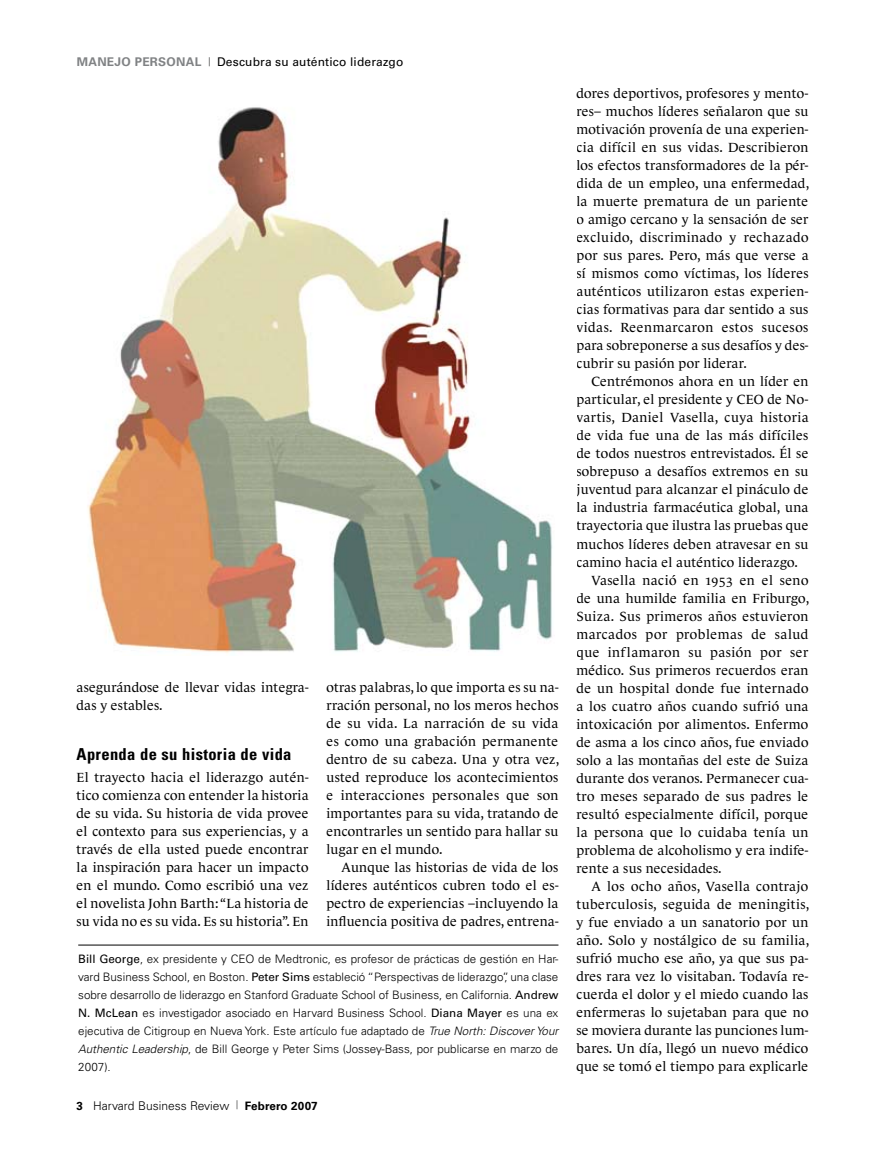
<style>
.page{position:relative;width:885px;height:1161px;background:#fff}
.page>*{position:absolute;margin:0;border:0;box-sizing:border-box;transform-origin:0 0}
.t1{font:700 condensed 16.5px "Univers";letter-spacing:.02em;color:#000}
.t2{font:13.5px/18px "Le Monde Journal Normal Os F";letter-spacing:.02em;color:#000;text-align:justify}
.t3{font:13.5px "Le Monde Journal Normal Os F";letter-spacing:.045em;color:#000}
.t4{font:13.5px "Le Monde Journal Normal Os F";letter-spacing:.04em;color:#000}
.t5{font:12px "Univers";letter-spacing:.015em;color:#000}
.t6{font:300 12px "Univers";color:#000}
.t7{font:300 11.7px/18px "Univers";color:#000;text-align:justify}
.s1{font-weight:700;color:#808284}
.s2{font-weight:300;font-stretch:condensed;font-size:9px}
.s3{font-weight:400}
.s4{font-style:italic}
.s5{font-weight:700;font-size:11.7px}
</style>
<div class="page">
<img style="left:87px;top:107px;width:466px;height:546px">
<hr style="left:78px;top:945px;width:480px;height:1px;background:#000">
<p class="t5" style="left:77px;top:55px;width:328px"><span class="s1">MANEJO PERSONAL</span> <span class="s2">|</span> Descubra su auténtico liderazgo</p>
<p class="t2" style="left:77px;top:679px;width:233px">asegurándose de llevar vidas integra&shy;das y estables.</p>
<p class="t1" style="left:77px;top:744px;width:216px">Aprenda de su historia de vida</p>
<p class="t2" style="left:77px;top:769px;width:233px">El trayecto hacia el liderazgo autén&shy;tico comienza con entender la historia de su vida. Su historia de vida provee el contexto para sus experiencias, y a través de ella usted puede encontrar la inspiración para hacer un impacto en el mundo. Como escribió una vez el novelista John Barth: “La historia de su vida no es su vida. Es su historia”. En</p>
<p class="t2" style="left:326px;top:679px;width:234px">otras palabras, lo que importa es su na&shy;rración personal, no los meros hechos de su vida. La narración de su vida es como una grabación permanente dentro de su cabeza. Una y otra vez, usted reproduce los acontecimientos e interacciones personales que son importantes para su vida, tratando de encontrarles un sentido para hallar su lugar en el mundo.</p>
<p class="t2" style="left:326px;top:859px;width:233px;text-indent:15px">Aunque las historias de vida de los líderes auténticos cubren todo el es&shy;pectro de experiencias –incluyendo la influencia positiva de padres, entrena-</p>
<p class="t7" style="left:78px;top:950px;width:481px"><span class="s3">Bill George</span>, ex presidente y CEO de Medtronic, es profesor de prácticas de gestión en Har&shy;vard Business School, en Boston. <span class="s3">Peter Sims</span> estableció “Perspectivas de liderazgo”, una clase sobre desarrollo de liderazgo en Stanford Graduate School of Business, en California. <span class="s3">Andrew N. McLean</span> es investigador asociado en Harvard Business School. <span class="s3">Diana Mayer</span> es una ex ejecutiva de Citigroup en Nueva York. Este artículo fue adaptado de <span class="s4">True North: Discover Your Authentic Leadership</span>, de Bill George y Peter Sims (Jossey-Bass, por publicarse en marzo de 2007).</p>
<p class="t6" style="left:77px;top:1098px;width:243px"><span class="s5">3</span> Harvard Business Review <sup>|</sup> <span class="s5">Febrero 2007</span></p>
<p class="t2" style="left:576px;top:85px;width:234px">dores deportivos, profesores y mento&shy;res– muchos líderes señalaron que su motivación provenía de una experien&shy;cia difícil en sus vidas. Describieron los efectos transformadores de la pér&shy;dida de un empleo, una enfermedad, la muerte prematura de un pariente o amigo cercano y la sensación de ser excluido, discriminado y rechazado por sus pares. Pero, más que verse a sí mismos como víctimas, los líderes auténticos utilizaron estas experien&shy;cias formativas para dar sentido a sus vidas. Reenmarcaron estos sucesos para sobreponerse a sus desafíos y des&shy;cubrir su pasión por liderar.</p>
<p class="t2" style="left:591px;top:373px;width:218px">Centrémonos ahora en un líder en</p>
<p class="t2" style="left:576px;top:391px;width:233px">particular, el presidente y CEO de No-</p>
<p class="t2" style="left:576px;top:409px;width:233px">vartis, Daniel Vasella, cuya historia</p>
<p class="t2" style="left:576px;top:427px;width:233px">de vida fue una de las más difíciles</p>
<p class="t2" style="left:576px;top:445px;width:233px">de todos nuestros entrevistados. Él se</p>
<p class="t2" style="left:576px;top:463px;width:233px">sobrepuso a desafíos extremos en su</p>
<p class="t2" style="left:576px;top:481px;width:233px">juventud para alcanzar el pináculo de</p>
<p class="t2" style="left:576px;top:499px;width:233px">la industria farmacéutica global, una</p>
<p class="t2" style="left:576px;top:517px;width:233px">trayectoria que ilustra las pruebas que</p>
<p class="t2" style="left:576px;top:535px;width:233px">muchos líderes deben atravesar en su</p>
<p class="t2" style="left:576px;top:553px;width:223px">camino hacia el auténtico liderazgo.</p>
<p class="t2" style="left:591px;top:571px;width:218px">Vasella nació en 1953 en el seno</p>
<p class="t2" style="left:576px;top:589px;width:234px">de una humilde familia en Friburgo,</p>
<p class="t2" style="left:576px;top:607px;width:233px">Suiza. Sus primeros años estuvieron</p>
<p class="t3" style="left:576px;top:626px;width:233px">marcados por problemas de salud</p>
<p class="t4" style="left:576px;top:644px;width:233px">que inflamaron su pasión por ser</p>
<p class="t2" style="left:576px;top:661px;width:233px">médico. Sus primeros recuerdos eran</p>
<p class="t2" style="left:576px;top:679px;width:233px">de un hospital donde fue internado</p>
<p class="t2" style="left:576px;top:697px;width:233px">a los cuatro años cuando sufrió una</p>
<p class="t2" style="left:576px;top:715px;width:233px">intoxicación por alimentos. Enfermo</p>
<p class="t2" style="left:576px;top:733px;width:233px">de asma a los cinco años, fue enviado</p>
<p class="t2" style="left:576px;top:751px;width:233px">solo a las montañas del este de Suiza</p>
<p class="t2" style="left:576px;top:769px;width:233px">durante dos veranos. Permanecer cua-</p>
<p class="t2" style="left:576px;top:787px;width:233px">tro meses separado de sus padres le</p>
<p class="t2" style="left:576px;top:805px;width:233px">resultó especialmente difícil, porque</p>
<p class="t2" style="left:576px;top:823px;width:233px">la persona que lo cuidaba tenía un</p>
<p class="t2" style="left:576px;top:841px;width:233px">problema de alcoholismo y era indife-</p>
<p class="t2" style="left:576px;top:859px;width:147px">rente a sus necesidades.</p>
<p class="t2" style="left:591px;top:877px;width:218px">A los ocho años, Vasella contrajo</p>
<p class="t2" style="left:576px;top:895px;width:234px">tuberculosis, seguida de meningitis,</p>
<p class="t2" style="left:576px;top:913px;width:233px">y fue enviado a un sanatorio por un</p>
<p class="t2" style="left:576px;top:931px;width:234px">año. Solo y nostálgico de su familia,</p>
<p class="t2" style="left:576px;top:949px;width:233px">sufrió mucho ese año, ya que sus pa-</p>
<p class="t2" style="left:576px;top:967px;width:233px">dres rara vez lo visitaban. Todavía re-</p>
<p class="t2" style="left:576px;top:985px;width:233px">cuerda el dolor y el miedo cuando las</p>
<p class="t2" style="left:576px;top:1003px;width:233px">enfermeras lo sujetaban para que no</p>
<p class="t2" style="left:576px;top:1021px;width:233px">se moviera durante las punciones lum-</p>
<p class="t2" style="left:576px;top:1039px;width:233px">bares. Un día, llegó un nuevo médico</p>
<p class="t2" style="left:576px;top:1057px;width:233px">que se tomó el tiempo para explicarle</p>
</div>
